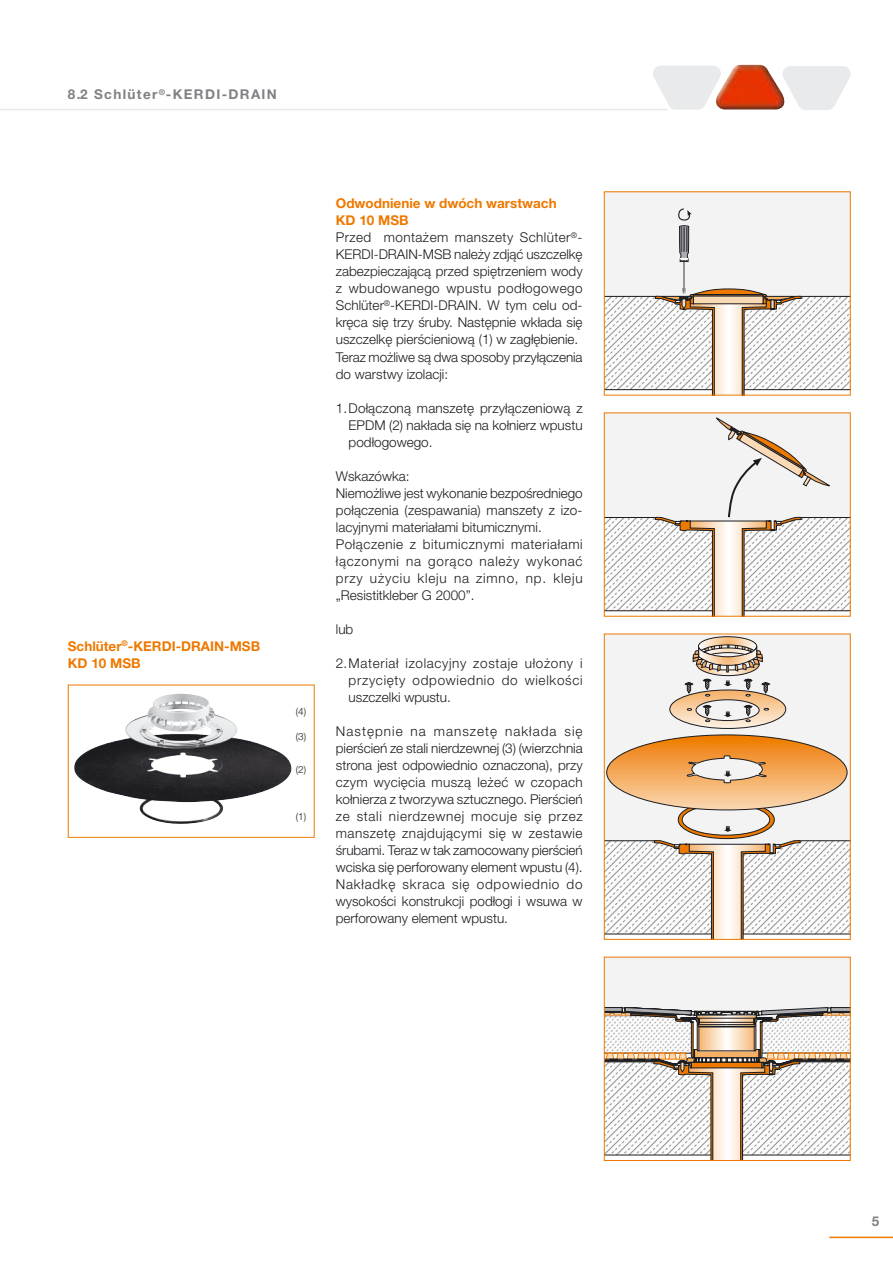
<style>
.page{position:relative;width:893px;height:1263px;background:#fff}
.page>*{position:absolute;margin:0;border:0;box-sizing:border-box;transform-origin:0 0}
.t1{font:300 13.5px/17px "Helvetica Neue LT Pro";color:#1b1c20;text-align:justify}
.t2{font:700 13.5px/17px "Helvetica Neue LT Pro";color:#ee7900}
.t3{font:700 13.5px "Helvetica Neue LT Pro";letter-spacing:.1em;color:#818084}
.t4{font:300 9.9px "Helvetica Neue LT Pro";color:#1b1c20}
.s1{font-weight:700;color:#ee7900}
</style>
<div class="page">
<hr style="left:0;top:109px;width:667px;height:1px;background:#e9eaeb">
<svg style="left:653px;top:65px;width:198px;height:45px"></svg>
<hr style="left:829px;top:1237px;width:63px;height:1px;background:#ee7900">
<svg style="left:606px;top:959px;width:242px;height:200px"></svg>
<div style="left:604px;top:957px;width:246px;height:204px;border:1px solid #ee7900"></div>
<svg style="left:606px;top:193px;width:242px;height:201px"></svg>
<svg style="left:606px;top:636px;width:242px;height:302px"></svg>
<div style="left:604px;top:634px;width:246px;height:306px;border:1px solid #ee7900"></div>
<svg style="left:606px;top:415px;width:242px;height:200px"></svg>
<img style="left:74px;top:694px;width:218px;height:130px">
<div style="left:68px;top:685px;width:246px;height:153px;border:1px solid #ee7900"></div>
<p class="t3" style="left:68px;top:89px;width:210px">8.2 Schlüter<sup>®</sup>-KERDI-DRAIN</p>
<p class="t2" style="left:68px;top:638px;width:194px">Schlüter<sup>®</sup>-KERDI-DRAIN-MSB<br>KD 10 MSB</p>
<p class="t4" style="left:296px;top:708px;width:12px">(4)</p>
<p class="t4" style="left:296px;top:733px;width:12px">(3)</p>
<p class="t4" style="left:296px;top:766px;width:12px">(2)</p>
<p class="t4" style="left:296px;top:812px;width:12px">(1)</p>
<p class="t1" style="left:336px;top:196px;width:248px;text-align:left"><span class="s1">Odwodnienie w dwóch warstwach<br>KD 10 MSB<br></span>Przed montażem manszety Schlüter<sup>®</sup>- KERDI-DRAIN-MSB należy zdjąć uszczelkę zabezpieczającą przed spiętrzeniem wody z wbudowanego wpustu podłogowego Schlüter<sup>®</sup>-KERDI-DRAIN. W tym celu od - kręca się trzy śruby. Następnie wkłada się uszczelkę pierścieniową (1) w zagłębienie.<br>Teraz możliwe są dwa sposoby przyłączenia do warstwy izolacji:</p>
<p class="t1" style="left:348px;top:400px;width:235px;text-indent:-13px">1. Dołączoną manszetę przyłączeniową z EPDM (2) nakłada się na kołnierz wpustu podłogowego.</p>
<p class="t1" style="left:336px;top:468px;width:248px;text-align:left">Wskazówka:<br>Niemożliwe jest wykonanie bezpośredniego połączenia (zespawania) manszety z izo&shy;lacyjnymi materiałami bitumicznymi.<br>Połączenie z bitumicznymi materiałami łączonymi na gorąco należy wykonać przy użyciu kleju na zimno, np. kleju „Resistitkleber G 2000”.</p>
<p class="t1" style="left:336px;top:622px;width:19px">lub</p>
<p class="t1" style="left:348px;top:656px;width:235px;text-indent:-13px">2. Materiał izolacyjny zostaje ułożony i przycięty odpowiednio do wielkości uszczelki wpustu.</p>
<p class="t1" style="left:336px;top:724px;width:248px">Następnie na manszetę nakłada się pierścień ze stali nierdzewnej (3) (wierzchnia strona jest odpowiednio oznaczona), przy czym wycięcia muszą leżeć w czopach kołnierza z tworzywa sztucznego. Pierścień ze stali nierdzewnej mocuje się przez manszetę znajdującymi się w zestawie śrubami. Teraz w tak zamocowany pierścień wciska się perforowany element wpustu (4).<br>Nakładkę skraca się odpowiednio do wysokości konstrukcji podłogi i wsuwa w perforowany element wpustu.</p>
<p class="t3" style="left:871px;top:1216px;width:9px">5</p>
</div>
